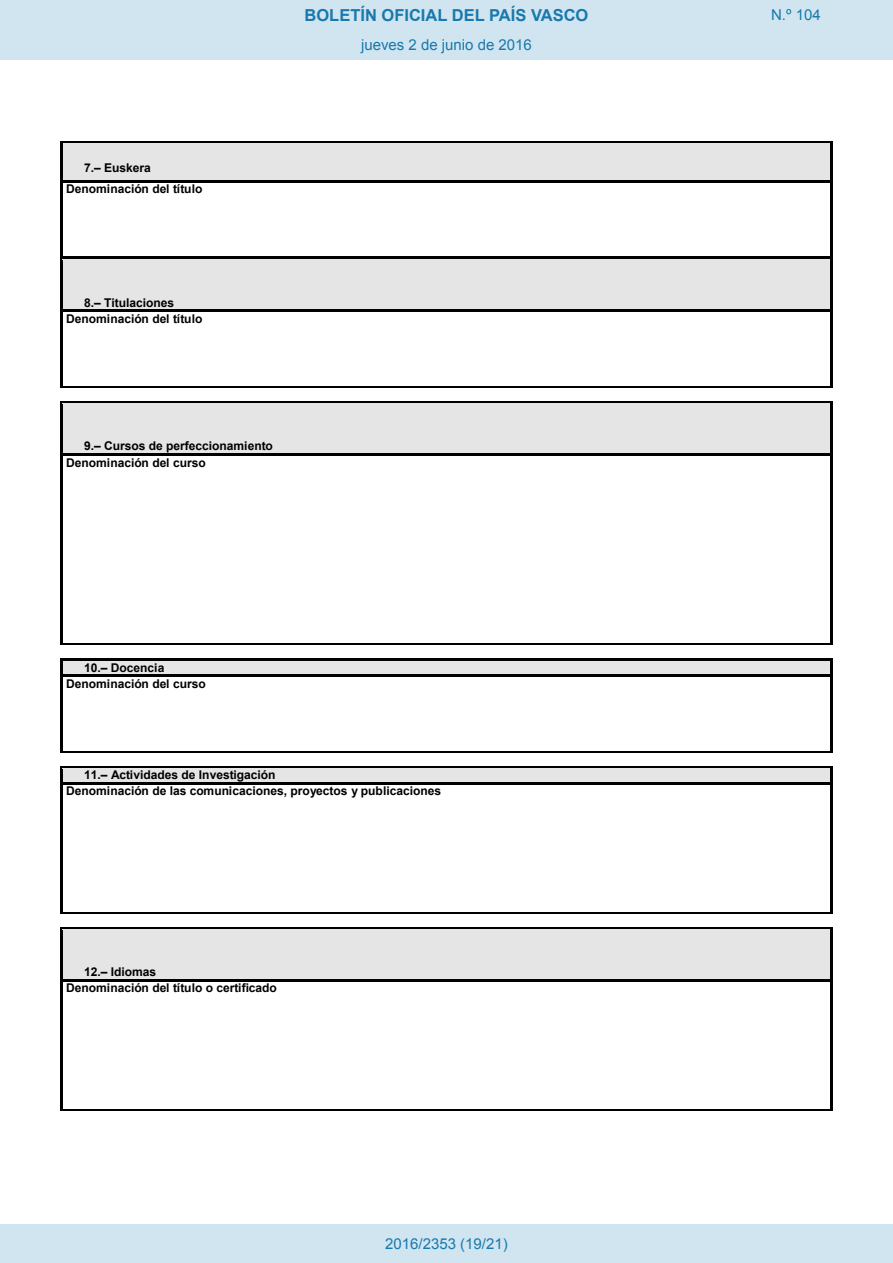
<style>
.page{position:relative;width:893px;height:1263px;background:#fff}
.page>*{position:absolute;margin:0;border:0;box-sizing:border-box;transform-origin:0 0}
.t1{font:700 16.5px "Arial";color:#1879ad}
.Paginacion_Centro{font:15px "Arial";color:#1879ad}
.t2{font:700 12px/16px "Arial";letter-spacing:-.005em;color:#000}
</style>
<div class="page">
<svg style="left:827px;top:145px;width:4px;height:35px"></svg>
<svg style="left:62px;top:145px;width:4px;height:35px"></svg>
<div style="left:66px;top:144px;width:761px;height:36px;background:#e5e5e5"></div>
<hr style="left:62px;top:141px;width:769px;height:3px;background:#000">
<hr style="left:62px;top:144px;width:769px;height:1px;background:#e5e5e5">
<hr style="left:60px;top:144px;width:2px;height:36px;background:#000">
<hr style="left:831px;top:144px;width:2px;height:36px;background:#000">
<hr style="left:62px;top:180px;width:769px;height:2px;background:#000">
<hr style="left:60px;top:182px;width:2px;height:75px;background:#000">
<hr style="left:60px;top:257px;width:771px;height:1px;background:#000">
<hr style="left:831px;top:182px;width:2px;height:75px;background:#000">
<svg style="left:827px;top:261px;width:4px;height:49px"></svg>
<svg style="left:62px;top:261px;width:4px;height:49px"></svg>
<div style="left:66px;top:260px;width:761px;height:50px;background:#e5e5e5"></div>
<hr style="left:62px;top:258px;width:769px;height:2px;background:#000">
<hr style="left:62px;top:260px;width:769px;height:1px;background:#e5e5e5">
<hr style="left:60px;top:260px;width:2px;height:50px;background:#000">
<hr style="left:831px;top:260px;width:2px;height:50px;background:#000">
<hr style="left:62px;top:310px;width:769px;height:2px;background:#000">
<hr style="left:60px;top:312px;width:2px;height:74px;background:#000">
<hr style="left:60px;top:386px;width:771px;height:1px;background:#000">
<hr style="left:831px;top:312px;width:2px;height:74px;background:#000">
<svg style="left:827px;top:404px;width:4px;height:49px"></svg>
<svg style="left:62px;top:404px;width:4px;height:49px"></svg>
<div style="left:66px;top:403px;width:761px;height:50px;background:#e5e5e5"></div>
<hr style="left:62px;top:401px;width:769px;height:2px;background:#000">
<hr style="left:62px;top:403px;width:769px;height:1px;background:#e5e5e5">
<hr style="left:60px;top:404px;width:2px;height:49px;background:#000">
<hr style="left:831px;top:404px;width:2px;height:49px;background:#000">
<hr style="left:62px;top:453px;width:769px;height:3px;background:#000">
<hr style="left:60px;top:456px;width:2px;height:188px;background:#000">
<hr style="left:60px;top:644px;width:771px;height:1px;background:#000">
<hr style="left:831px;top:456px;width:2px;height:188px;background:#000">
<svg style="left:827px;top:662px;width:4px;height:13px"></svg>
<svg style="left:62px;top:662px;width:4px;height:13px"></svg>
<div style="left:66px;top:661px;width:761px;height:14px;background:#e5e5e5"></div>
<hr style="left:62px;top:659px;width:769px;height:2px;background:#000">
<hr style="left:62px;top:661px;width:769px;height:1px;background:#e5e5e5">
<svg style="left:60px;top:659px;width:2px;height:18px"></svg>
<hr style="left:62px;top:675px;width:769px;height:2px;background:#000">
<svg style="left:831px;top:659px;width:2px;height:18px"></svg>
<hr style="left:60px;top:677px;width:2px;height:74px;background:#000">
<hr style="left:60px;top:751px;width:771px;height:1px;background:#000">
<hr style="left:831px;top:677px;width:2px;height:74px;background:#000">
<svg style="left:827px;top:769px;width:4px;height:13px"></svg>
<svg style="left:62px;top:769px;width:4px;height:13px"></svg>
<div style="left:66px;top:768px;width:761px;height:14px;background:#e5e5e5"></div>
<hr style="left:62px;top:766px;width:769px;height:2px;background:#000">
<hr style="left:62px;top:768px;width:769px;height:1px;background:#e5e5e5">
<svg style="left:60px;top:766px;width:2px;height:19px"></svg>
<hr style="left:62px;top:782px;width:769px;height:2px;background:#000">
<svg style="left:831px;top:766px;width:2px;height:19px"></svg>
<hr style="left:60px;top:785px;width:2px;height:127px;background:#000">
<hr style="left:60px;top:912px;width:771px;height:1px;background:#000">
<hr style="left:831px;top:785px;width:2px;height:127px;background:#000">
<svg style="left:827px;top:930px;width:4px;height:49px"></svg>
<svg style="left:62px;top:930px;width:4px;height:49px"></svg>
<div style="left:66px;top:929px;width:761px;height:50px;background:#e5e5e5"></div>
<hr style="left:62px;top:927px;width:769px;height:2px;background:#000">
<hr style="left:62px;top:929px;width:769px;height:1px;background:#e5e5e5">
<hr style="left:60px;top:930px;width:2px;height:49px;background:#000">
<hr style="left:831px;top:930px;width:2px;height:49px;background:#000">
<hr style="left:62px;top:979px;width:769px;height:2px;background:#000">
<hr style="left:60px;top:982px;width:2px;height:127px;background:#000">
<hr style="left:60px;top:1109px;width:771px;height:1px;background:#000">
<hr style="left:831px;top:982px;width:2px;height:127px;background:#000">
<div style="left:0;top:0;width:893px;height:60px;background:#d0e5f0"></div>
<div style="left:0;top:1225px;width:893px;height:38px;background:#d0e5f0"></div>
<p class="t2" style="left:66px;top:158px;width:138px;line-height:20.5px;text-indent:18px">7.– Euskera<br>Denominación del título</p>
<p class="t2" style="left:66px;top:295px;width:138px;text-indent:18px">8.– Titulaciones<br>Denominación del título</p>
<h1 class="t1" style="left:305px;top:4px;width:285px">BOLETÍN OFICIAL DEL PAÍS VASCO</h1>
<p class="Paginacion_Centro" style="left:771px;top:5px;width:51px">N.º 104</p>
<p class="Paginacion_Centro" style="left:361px;top:35px;width:172px">jueves 2 de junio de 2016</p>
<p class="t2" style="left:66px;top:438px;width:208px;text-indent:18px">9.– Cursos de perfeccionamiento<br>Denominación del curso</p>
<p class="t2" style="left:66px;top:660px;width:141px;text-indent:18px">10.– Docencia<br>Denominación del curso</p>
<p class="t2" style="left:66px;top:767px;width:376px;text-indent:18px">11.– Actividades de Investigación<br>Denominación de las comunicaciones, proyectos y publicaciones</p>
<p class="t2" style="left:66px;top:964px;width:212px;text-indent:18px">12.– Idiomas<br>Denominación del título o certificado</p>
<p class="Paginacion_Centro" style="left:385px;top:1234px;width:124px">2016/2353 (19/21)</p>
</div>
